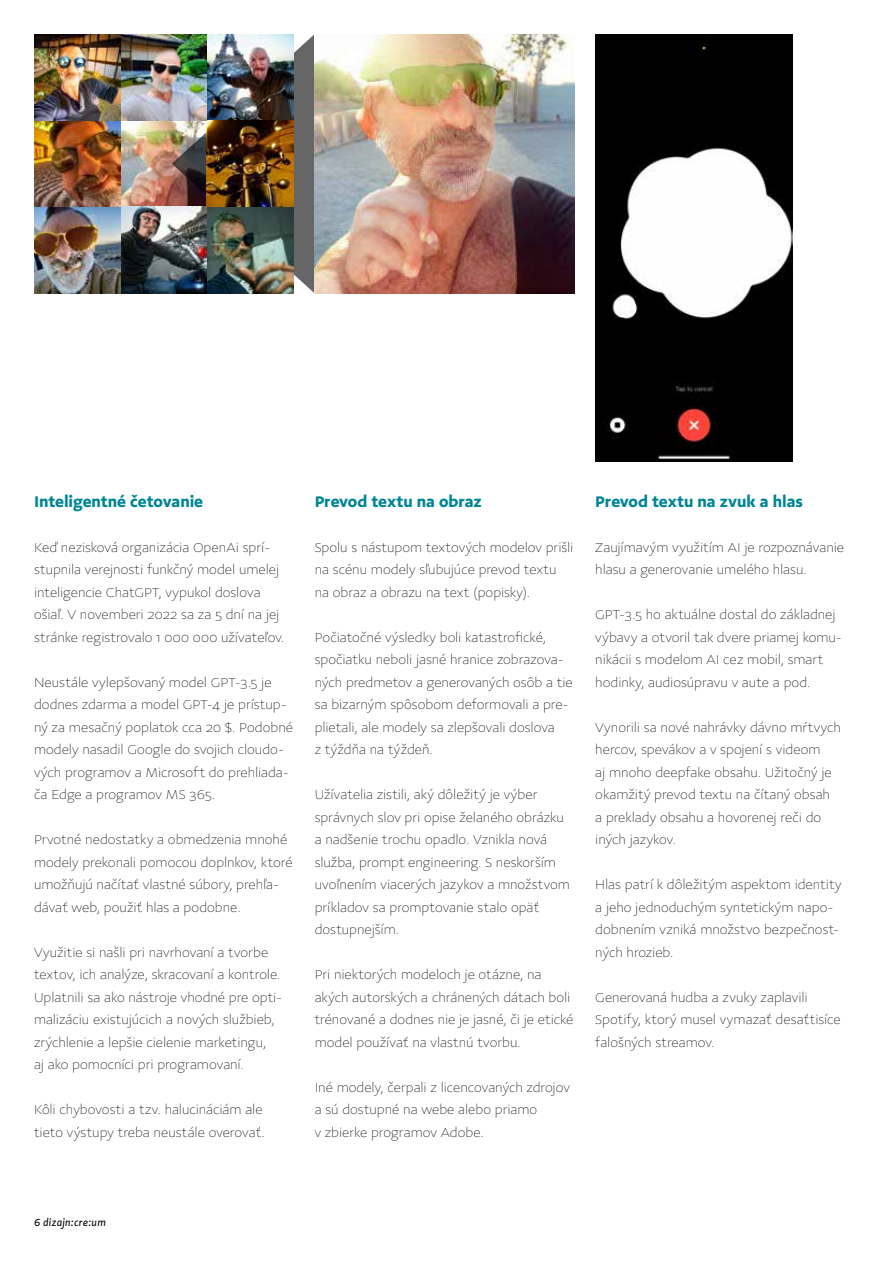
<style>
.page{position:relative;width:893px;height:1263px;background:#fff}
.page>*{position:absolute;margin:0;border:0;box-sizing:border-box;transform-origin:0 0}
.t1{font:700 18px "Doko Sans";color:#008595}
.t2{font:100 15px/22.5px "Doko Sans";color:#000}
.t3{font:italic 12px "Doko Sans";letter-spacing:.03em;color:#000}
</style>
<div class="page">
<img style="left:34px;top:34px;width:138px;height:259px">
<img style="left:172px;top:34px;width:143px;height:259px">
<img style="left:315px;top:34px;width:259px;height:259px">
<img style="left:595px;top:34px;width:198px;height:428px">
<p class="t1" style="left:34px;top:488px;width:171px">Inteligentné četovanie</p>
<p class="t2" style="left:34px;top:535px;width:252px">Keď nezisková organizácia OpenAi sprí&shy;stupnila verejnosti funkčný model umelej inteligencie ChatGPT, vypukol doslova ošiaľ. V novemberi 2022 sa za 5 dní na jej stránke registrovalo 1 000 000 užívateľov.</p>
<p class="t2" style="left:34px;top:670px;width:261px">Neustále vylepšovaný model GPT-3.5 je dodnes zdarma a model GPT-4 je prístup&shy;ný za mesačný poplatok cca 20 $. Podobné modely nasadil Google do svojich cloudo&shy;vých programov a Microsoft do prehliada&shy;ča Edge a programov MS 365.</p>
<p class="t2" style="left:34px;top:827px;width:260px">Prvotné nedostatky a obmedzenia mnohé modely prekonali pomocou doplnkov, ktoré umožňujú načítať vlastné súbory, prehľa&shy;dávať web, použiť hlas a podobne.</p>
<p class="t2" style="left:34px;top:940px;width:250px">Využitie si našli pri navrhovaní a tvorbe textov, ich analýze, skracovaní a kontrole.<br>Uplatnili sa ako nástroje vhodné pre opti&shy;malizáciu existujúcich a nových službieb, zrýchlenie a lepšie cielenie marketingu,<br>aj ako pomocníci pri programovaní.</p>
<p class="t2" style="left:34px;top:1097px;width:232px">Kôli chybovosti a tzv. halucináciám ale tieto výstupy treba neustále overovať.</p>
<p class="t1" style="left:315px;top:488px;width:168px">Prevod textu na obraz</p>
<p class="t2" style="left:315px;top:535px;width:260px">Spolu s nástupom textových modelov prišli na scénu modely sľubujúce prevod textu na obraz a obrazu na text (popisky).</p>
<p class="t2" style="left:315px;top:625px;width:260px">Počiatočné výsledky boli katastrofické, spočiatku neboli jasné hranice zobrazova&shy;ných predmetov a generovaných osôb a tie sa bizarným spôsobom deformovali a pre&shy;plietali, ale modely sa zlepšovali doslova<br>z týždňa na týždeň.</p>
<p class="t2" style="left:315px;top:782px;width:257px">Užívatelia zistili, aký dôležitý je výber správnych slov pri opise želaného obrázku a nadšenie trochu opadlo. Vznikla nová služba, prompt engineering. S neskorším uvoľnením viacerých jazykov a množstvom príkladov sa promptovanie stalo opäť dostupnejším.</p>
<p class="t2" style="left:315px;top:962px;width:260px">Pri niektorých modeloch je otázne, na akých autorských a chránených dátach boli trénované a dodnes nie je jasné, či je etické model používať na vlastnú tvorbu.</p>
<p class="t2" style="left:315px;top:1075px;width:257px">Iné modely, čerpali z licencovaných zdrojov a sú dostupné na webe alebo priamo<br>v zbierke programov Adobe.</p>
<p class="t1" style="left:595px;top:488px;width:209px">Prevod textu na zvuk a hlas</p>
<p class="t2" style="left:595px;top:535px;width:250px">Zaujímavým využitím AI je rozpoznávanie hlasu a generovanie umelého hlasu.</p>
<p class="t2" style="left:595px;top:602px;width:248px">GPT-3.5 ho aktuálne dostal do základnej výbavy a otvoril tak dvere priamej komu&shy;nikácii s modelom AI cez mobil, smart hodinky, audiosúpravu v aute a pod.</p>
<p class="t2" style="left:595px;top:715px;width:247px">Vynorili sa nové nahrávky dávno mŕtvych hercov, spevákov a v spojení s videom<br>aj mnoho deepfake obsahu. Užitočný je okamžitý prevod textu na čítaný obsah<br>a preklady obsahu a hovorenej reči do iných jazykov.</p>
<p class="t2" style="left:595px;top:872px;width:248px">Hlas patrí k dôležitým aspektom identity a jeho jednoduchým syntetickým napo&shy;dobnením vzniká množstvo bezpečnost&shy;ných hrozieb.</p>
<p class="t2" style="left:595px;top:985px;width:247px">Generovaná hudba a zvuky zaplavili<br>Spotify, ktorý musel vymazať desaťtisíce falošných streamov.</p>
<p class="t3" style="left:34px;top:1215px;width:73px">6 dizajn:cre:um</p>
</div>
